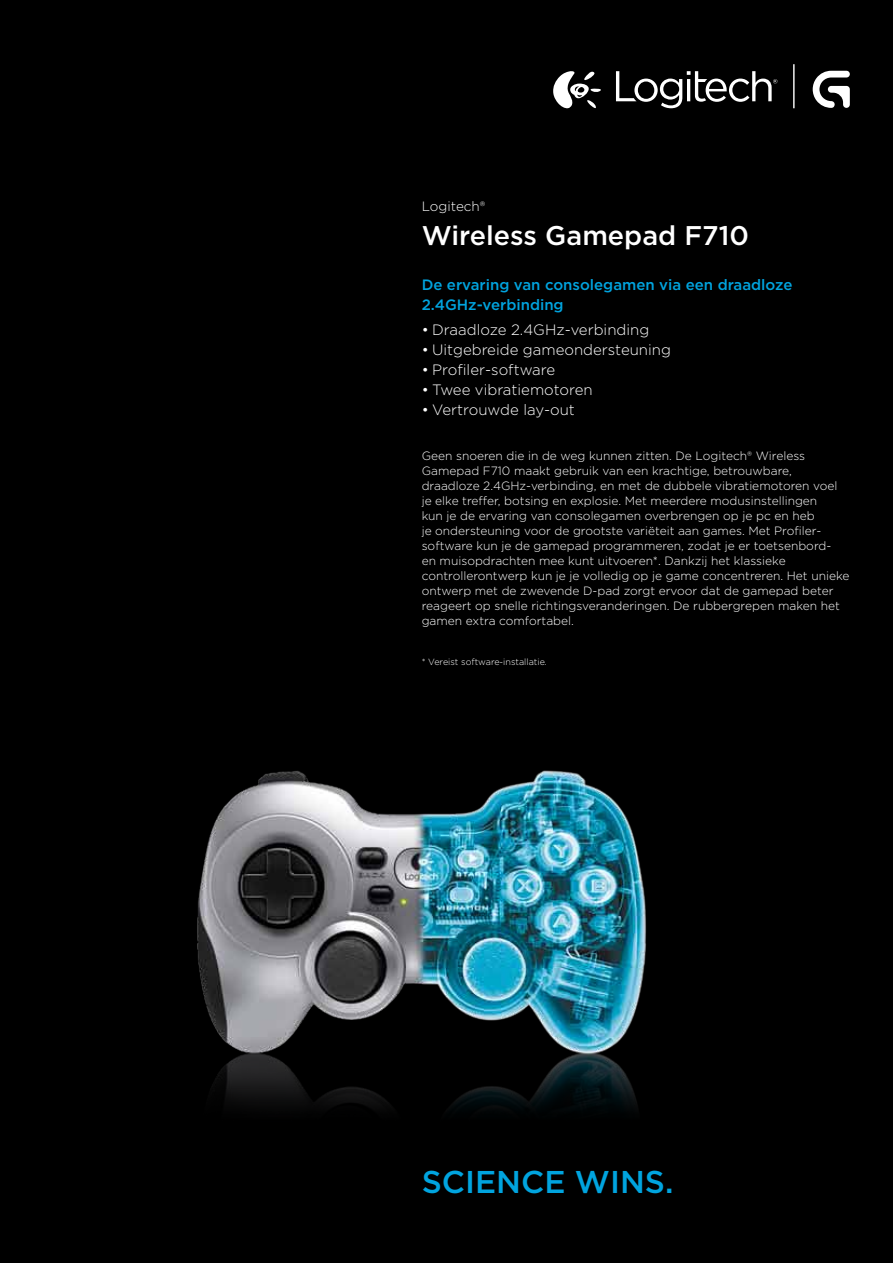
<style>
.page{position:relative;width:893px;height:1263px;background:#fff}
.page>*{position:absolute;margin:0;border:0;box-sizing:border-box;transform-origin:0 0}
.t1{font:500 31.5px "Gotham";color:#00a4df}
.t2{font:500 27px "Gotham";color:#fff}
.t3{font:300 15px "Gotham";color:#fff}
.t4{font:500 15px/20px "Gotham";color:#00a4df}
.t5{font:300 13.5px "Gotham";color:#fff}
.t6{font:300 12px/15px "Gotham";color:#fff}
.t7{font:300 9px "Gotham";color:#fff}
</style>
<div class="page">
<img style="left:0;top:0;width:893px;height:1263px">
<p class="t5" style="left:422px;top:197px;width:65px">Logitech®</p>
<h2 class="t2" style="left:422px;top:218px;width:329px">Wireless Gamepad F710</h2>
<p class="t4" style="left:422px;top:275px;width:372px">De ervaring van consolegamen via een draadloze<br>2.4GHz-verbinding</p>
<p class="t3" style="left:422px;top:320px;width:229px">• Draadloze 2.4GHz-verbinding</p>
<p class="t3" style="left:422px;top:340px;width:251px">• Uitgebreide gameondersteuning</p>
<p class="t3" style="left:422px;top:360px;width:135px">• Profiler-software</p>
<p class="t3" style="left:422px;top:380px;width:173px">• Twee vibratiemotoren</p>
<p class="t3" style="left:422px;top:400px;width:155px">• Vertrouwde lay-out</p>
<p class="t6" style="left:422px;top:448px;width:429px">Geen snoeren die in de weg kunnen zitten. De Logitech® Wireless Gamepad F710 maakt gebruik van een krachtige, betrouwbare, draadloze 2.4GHz-verbinding, en met de dubbele vibratiemotoren voel je elke treffer, botsing en explosie. Met meerdere modusinstellingen<br>kun je de ervaring van consolegamen overbrengen op je pc en heb<br>je ondersteuning voor de grootste variëteit aan games. Met Profiler&shy;software kun je de gamepad programmeren, zodat je er toetsenbord-<br>en muisopdrachten mee kunt uitvoeren*. Dankzij het klassieke controllerontwerp kun je je volledig op je game concentreren. Het unieke ontwerp met de zwevende D-pad zorgt ervoor dat de gamepad beter reageert op snelle richtingsveranderingen. De rubbergrepen maken het gamen extra comfortabel.</p>
<p class="t7" style="left:422px;top:656px;width:127px">* Vereist software-installatie.</p>
<h1 class="t1" style="left:422px;top:1162px;width:253px">SCIENCE WINS.</h1>
</div>
